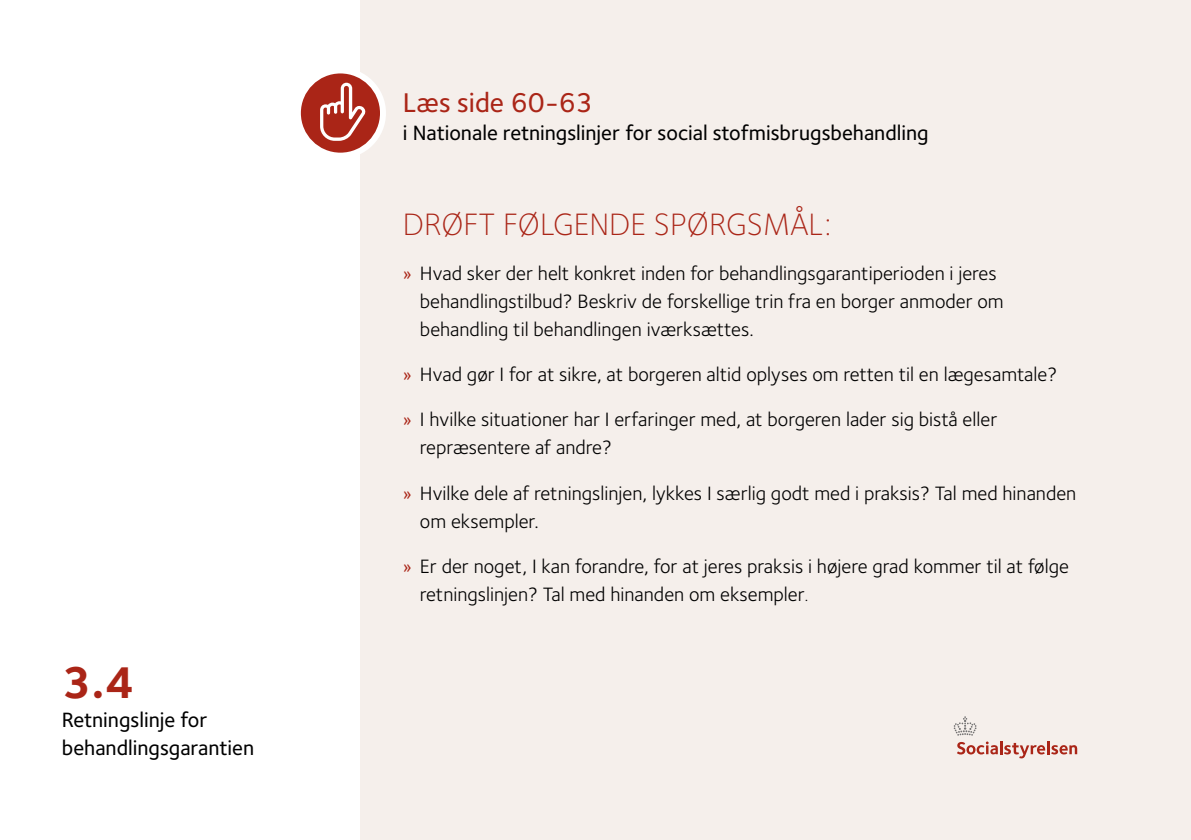
<style>
.page{position:relative;width:1191px;height:840px;background:#fff}
.page>*{position:absolute;margin:0;border:0;box-sizing:border-box;transform-origin:0 0}
.t1{font:700 45.8px "Foundry Sterling";color:#aa2517}
.Refleksionskort_H3_spørgsmål{font:300 32px "Foundry Sterling";color:#aa2517}
.Refleksionskort_H2_Læs{font:500 28px "Foundry Sterling";color:#aa2517}
.Refleksionskort_H2_Læs-2{font:500 21.4px/28px "Foundry Sterling";color:#000}
.t2{font:20px/28px "Foundry Sterling";color:#000}
.s1{color:#aa2517}
.s2{font-size:16px}
</style>
<div class="page">
<div style="left:360px;top:0;width:831px;height:839px;background:#f5efeb"></div>
<svg style="left:953px;top:716px;width:124px;height:42px"></svg>
<svg style="left:300px;top:72px;width:86px;height:82px"></svg>
<h1 class="t1" style="left:62px;top:655px;width:74px">3.4</h1>
<p class="Refleksionskort_H2_Læs-2" style="left:62px;top:705px;width:194px">Retningslinje for behandlingsgarantien</p>
<h2 class="Refleksionskort_H2_Læs" style="left:403px;top:86px;width:191px">Læs side 60-63</h2>
<h2 class="Refleksionskort_H2_Læs-2" style="left:403px;top:119px;width:527px">i Nationale retningslinjer for social stofmisbrugsbehandling</h2>
<h3 class="Refleksionskort_H3_spørgsmål" style="left:403px;top:206px;width:430px">DRØFT FØLGENDE SPØRGSMÅL:</h3>
<p class="t2" style="left:420px;top:259px;width:585px;text-indent:-17px"><span class="s1">»</span> Hvad sker der helt konkret inden for behandlingsgarantiperioden i jeres behandlingstilbud? Beskriv de forskellige trin fra en borger anmoder om behandling til behandlingen iværksættes.</p>
<p class="t2" style="left:403px;top:360px;width:656px"><span class="s1">»</span> Hvad gør I for at sikre, at borgeren altid oplyses om retten til en lægesamtale?</p>
<p class="t2" style="left:420px;top:405px;width:579px;text-indent:-17px"><span class="s1">»</span> I hvilke situationer har I erfaringer med, at borgeren lader sig bistå eller repræsentere af andre?</p>
<p class="t2" style="left:420px;top:478px;width:658px;text-indent:-17px"><span class="s1">»</span> Hvilke dele af retningslinjen, lykkes I særlig godt med i praksis? Tal med hinanden om eksempler.</p>
<p class="t2" style="left:420px;top:551px;width:650px;text-indent:-17px"><span class="s1">»</span> Er der noget, I kan forandre, for at jeres praksis i højere grad kommer til at følge retningslinjen? Tal med hinanden om eksempler<span class="s2">.</span></p>
</div>
